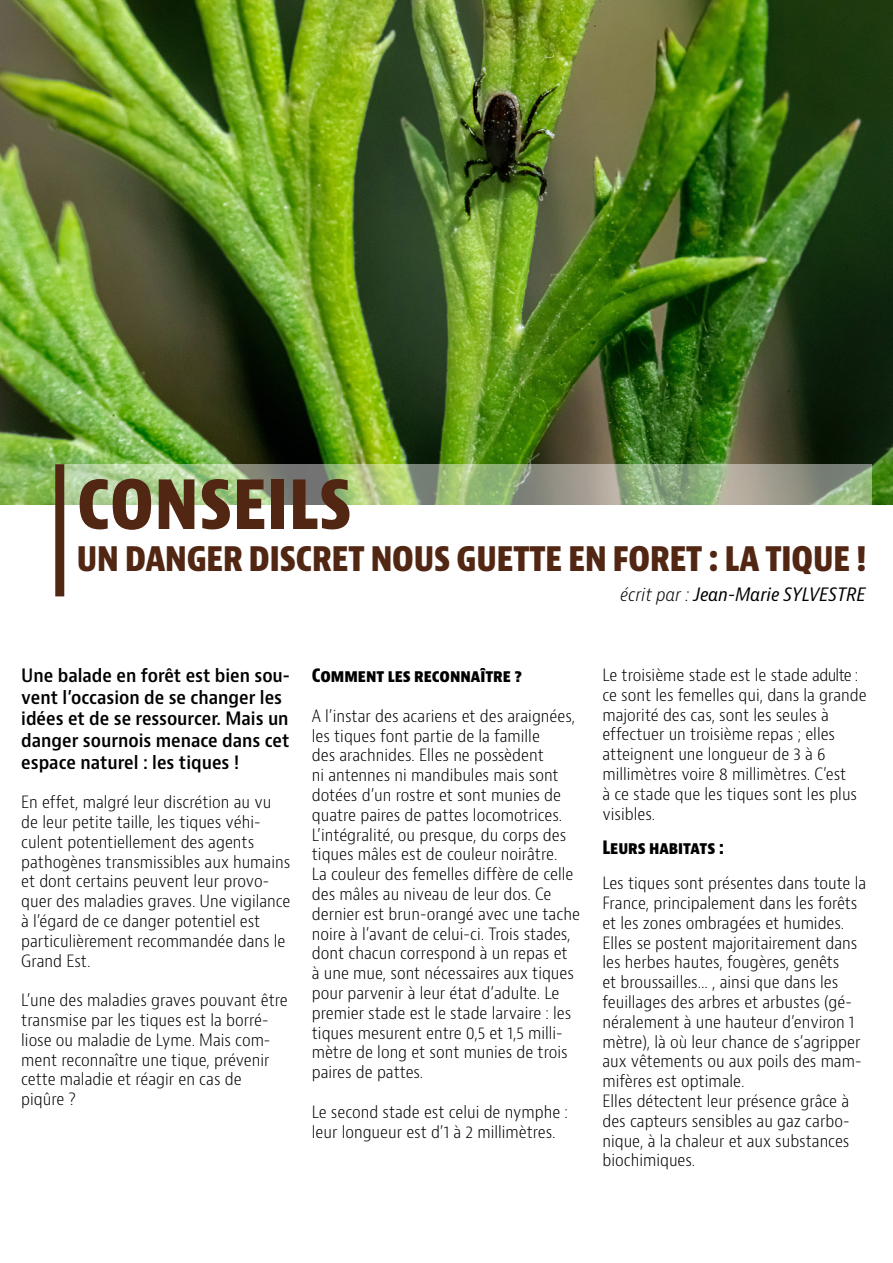
<style>
.page{position:relative;width:893px;height:1263px;background:#fff}
.page>*{position:absolute;margin:0;border:0;box-sizing:border-box;transform-origin:0 0}
.t1{font:700 condensed 72px "Bernina Sans";color:#512613}
.t2{font:700 condensed 36px "Bernina Sans";letter-spacing:-.02em;color:#512613}
.t3{font:600 condensed 18px/21.6px "Bernino Sans";color:#000}
.t4{font:700 condensed 18px "Bernino Sans";color:#000}
.t5{font:italic condensed 18px "Bernina Sans";color:#000}
.t6{font:300 condensed 16.5px/19.8px "Bernino Sans";color:#000}
.s1{font-weight:300}
</style>
<div class="page">
<img style="left:0;top:0;width:893px;height:504px">
<svg style="left:56px;top:464px;width:816px;height:133px"></svg>
<div style="left:55px;top:464px;width:9px;height:132px;background:#512613"></div>
<h1 class="t1" style="left:77px;top:459px;width:277px">CONSEILS</h1>
<h2 class="t2" style="left:77px;top:535px;width:792px">UN DANGER DISCRET NOUS GUETTE EN FORET : LA TIQUE !</h2>
<p class="t5" style="left:620px;top:584px;width:247px"><span class="s1">écrit par :</span> Jean-Marie SYLVESTRE</p>
<p class="t3" style="left:21px;top:665px;width:270px">Une balade en forêt est bien sou&shy;vent l’occasion de se changer les idées et de se ressourcer. Mais un danger sournois menace dans cet espace naturel : les tiques !</p>
<p class="t6" style="left:21px;top:793px;width:271px">En effet, malgré leur discrétion au vu de leur petite taille, les tiques véhi&shy;culent potentiellement des agents pathogènes transmissibles aux humains et dont certains peuvent leur provo&shy;quer des maladies graves. Une vigilance à l’égard de ce danger potentiel est particulièrement recommandée dans le Grand Est.</p>
<p class="t6" style="left:21px;top:991px;width:268px">L’une des maladies graves pouvant être transmise par les tiques est la borré&shy;liose ou maladie de Lyme. Mais com&shy;ment reconnaître une tique, prévenir cette maladie et réagir en cas de piqûre ?</p>
<p class="t4" style="left:312px;top:664px;width:212px">Comment les reconnaître ?</p>
<p class="t6" style="left:312px;top:706px;width:270px">A l’instar des acariens et des araignées, les tiques font partie de la famille<br>des arachnides. Elles ne possèdent<br>ni antennes ni mandibules mais sont dotées d’un rostre et sont munies de quatre paires de pattes locomotrices.<br>L’intégralité, ou presque, du corps des tiques mâles est de couleur noirâtre.<br>La couleur des femelles diffère de celle des mâles au niveau de leur dos. Ce dernier est brun-orangé avec une tache noire à l’avant de celui-ci. Trois stades, dont chacun correspond à un repas et<br>à une mue, sont nécessaires aux tiques pour parvenir à leur état d’adulte. Le premier stade est le stade larvaire : les tiques mesurent entre 0,5 et 1,5 milli&shy;mètre de long et sont munies de trois paires de pattes.</p>
<p class="t6" style="left:312px;top:1102px;width:258px">Le second stade est celui de nymphe : leur longueur est d’1 à 2 millimètres.</p>
<p class="t6" style="left:602px;top:665px;width:266px">Le troisième stade est le stade adulte : ce sont les femelles qui, dans la grande majorité des cas, sont les seules à effectuer un troisième repas ; elles atteignent une longueur de 3 à 6 millimètres voire 8 millimètres. C’est<br>à ce stade que les tiques sont les plus visibles.</p>
<p class="t4" style="left:602px;top:837px;width:124px">Leurs habitats :</p>
<p class="t6" style="left:602px;top:874px;width:265px">Les tiques sont présentes dans toute la France, principalement dans les forêts et les zones ombragées et humides.<br>Elles se postent majoritairement dans les herbes hautes, fougères, genêts<br>et broussailles... , ainsi que dans les feuillages des arbres et arbustes (gé&shy;néralement à une hauteur d’environ 1 mètre), là où leur chance de s’agripper aux vêtements ou aux poils des mam&shy;mifères est optimale.<br>Elles détectent leur présence grâce à des capteurs sensibles au gaz carbo&shy;nique, à la chaleur et aux substances biochimiques.</p>
</div>
